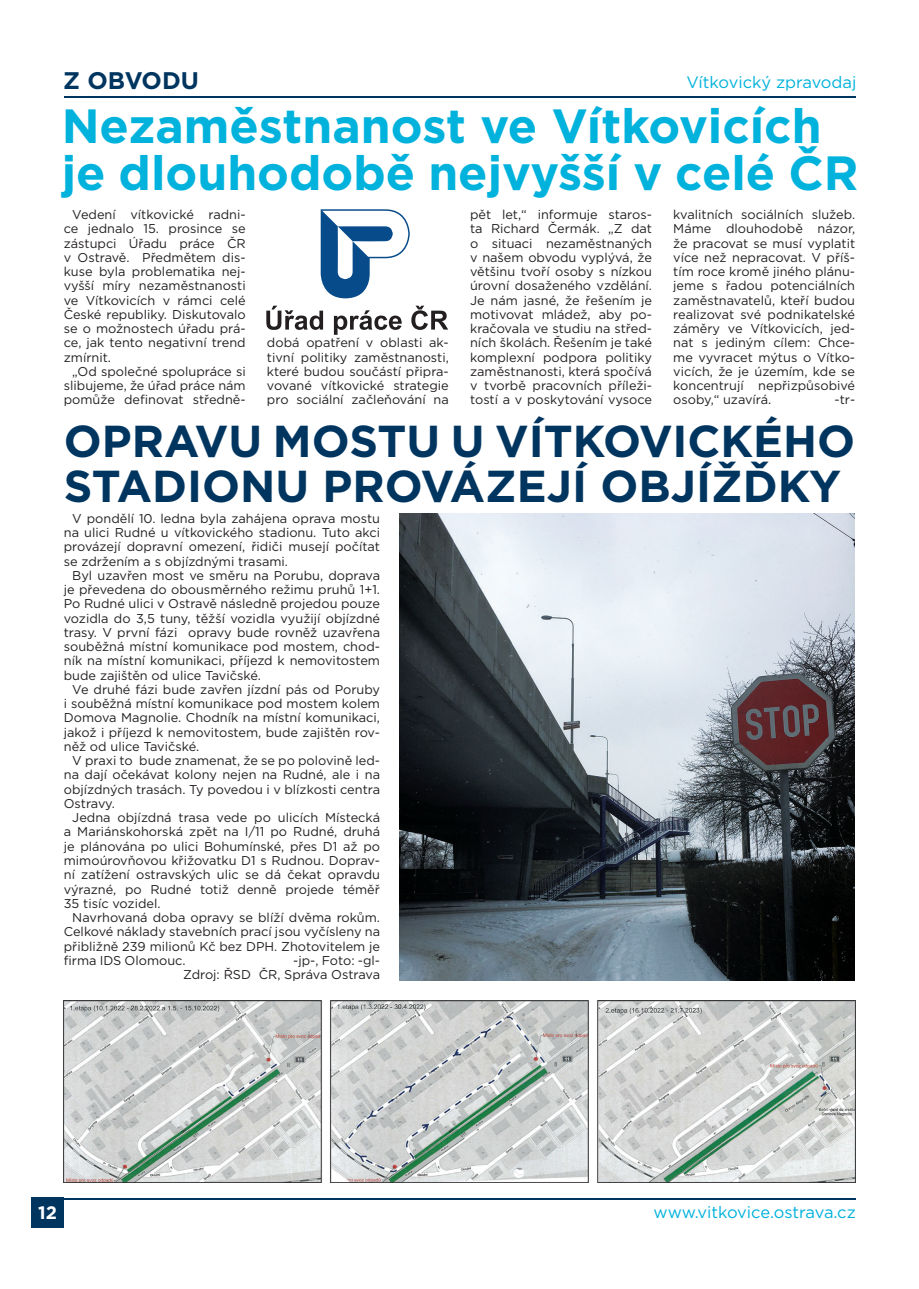
<style>
.page{position:relative;width:919px;height:1289px;background:#fff}
.page>*{position:absolute;margin:0;border:0;box-sizing:border-box;transform-origin:0 0}
.Styl_odstavce3{font:700 48px "Gotham";color:#00b2dc}
.Styl_odstavce3-2{font:700 44.7px "Gotham";color:#003560}
.t1{font:700 24px "Gotham";color:#003560}
.text{font:700 18px "Gotham";color:#fff}
.t2{font:16.5px "Gotham";color:#00b2dc}
.Styl_odstavce3-3{font:12.75px/14.2px "Gotham";color:#231f20;text-align:justify}
.s1{color:#1f2020}
</style>
<div class="page">
<hr style="left:64px;top:96px;width:791px;height:2px;background:#003560">
<div style="left:31px;top:1197px;width:33px;height:30px;background:#003560"></div>
<hr style="left:64px;top:1197px;width:791px;height:2px;background:#003560">
<img style="left:400px;top:513px;width:454px;height:467px">
<img style="left:64px;top:1000px;width:791px;height:182px">
<svg style="left:321px;top:209px;width:89px;height:89px"></svg>
<svg style="left:266px;top:306px;width:182px;height:29px"></svg>
<p class="t1" style="left:63px;top:65px;width:137px">Z OBVODU</p>
<p class="t2" style="left:686px;top:71px;width:171px">Vítkovický zpravodaj</p>
<p class="Styl_odstavce3" style="left:62px;top:95px;width:761px">Nezaměstnanost ve Vítkovicích</p>
<p class="Styl_odstavce3" style="left:62px;top:141px;width:798px">je dlouhodobě nejvyšší v celé ČR</p>
<p class="Styl_odstavce3-3" style="left:64px;top:207px;width:183px;text-indent:9px">Vedení vítkovické radni&shy;ce jednalo 15. prosince se zástupci Úřadu práce ČR v Ostravě. Předmětem dis&shy;kuse byla problematika nej&shy;vyšší míry nezaměstnanosti ve Vítkovicích v rámci celé České republiky. Diskutovalo se o možnostech úřadu prá&shy;ce, jak tento negativní trend zmírnit.</p>
<p class="Styl_odstavce3-3" style="left:64px;top:364px;width:183px;text-indent:9px">„Od společné spolupráce si slibujeme, že úřad práce nám pomůže definovat středně-</p>
<p class="Styl_odstavce3-2" style="left:64px;top:411px;width:792px">OPRAVU MOSTU U VÍTKOVICKÉHO</p>
<p class="Styl_odstavce3-2" style="left:64px;top:456px;width:778px">STADIONU PROVÁZEJÍ OBJÍŽĎKY</p>
<p class="Styl_odstavce3-3" style="left:470px;top:207px;width:183px">pět let,“ informuje staros&shy;ta Richard Čermák. „Z dat o situaci nezaměstnaných v našem obvodu vyplývá, že většinu tvoří osoby s nízkou úrovní dosaženého vzdělání.<br>Je nám jasné, že řešením je motivovat mládež, aby po&shy;kračovala ve studiu na střed&shy;ních školách. Řešením je také komplexní podpora politiky zaměstnanosti, která spočívá v tvorbě pracovních příleži&shy;tostí a v poskytování vysoce</p>
<p class="Styl_odstavce3-3" style="left:673px;top:207px;width:183px">kvalitních sociálních služeb.<br>Máme dlouhodobě názor, že pracovat se musí vyplatit více než nepracovat. V příš&shy;tím roce kromě jiného plánu&shy;jeme s řadou potenciálních zaměstnavatelů, kteří budou realizovat své podnikatelské záměry ve Vítkovicích, jed&shy;nat s jediným cílem: Chce&shy;me vyvracet mýtus o Vítko&shy;vicích, že je územím, kde se koncentrují nepřizpůsobivé osoby,“ uzavírá.</p>
<p class="Styl_odstavce3-3" style="left:267px;top:335px;width:183px">dobá opatření v oblasti ak&shy;tivní politiky zaměstnanosti, které budou součástí připra&shy;vované vítkovické strategie pro sociální začleňování na</p>
<p class="Styl_odstavce3-3" style="left:834px;top:392px;width:22px">-tr-</p>
<p class="Styl_odstavce3-3" style="left:64px;top:511px;width:318px;text-indent:9px">V pondělí 10. ledna byla zahájena oprava mostu na ulici Rudné u vítkovického stadionu. Tuto akci provázejí dopravní omezení, řidiči musejí počítat se zdržením a s objízdnými trasami.</p>
<p class="Styl_odstavce3-3" style="left:64px;top:568px;width:318px;text-indent:9px"><span class="s1">Byl uzavřen most ve směru na Porubu, doprava je převedena</span> do obousměrného režimu pruhů 1+1.<br>Po Rudné ulici v Ostravě následně projedou pouze vozidla do 3,5 tuny, těžší vozidla využijí objízdné trasy. V první fázi opravy bude rovněž uzavřena souběžná místní komunikace pod mostem, chod&shy;ník na místní komunikaci, příjezd k nemovitostem bude zajištěn od ulice Tavičské.</p>
<p class="Styl_odstavce3-3" style="left:64px;top:682px;width:318px;text-indent:9px">Ve druhé fázi bude zavřen jízdní pás od Poruby i souběžná místní komunikace pod mostem kolem Domova Magnolie. Chodník na místní komunikaci, jakož i příjezd k nemovitostem, bude zajištěn rov&shy;něž od ulice Tavičské.</p>
<p class="Styl_odstavce3-3" style="left:64px;top:753px;width:318px;text-indent:9px">V praxi to bude znamenat, že se po polovině led&shy;na dají očekávat kolony nejen na Rudné, ale i na objízdných trasách. Ty povedou i v blízkosti centra Ostravy.</p>
<p class="Styl_odstavce3-3" style="left:64px;top:810px;width:318px;text-indent:9px">Jedna objízdná trasa vede po ulicích Místecká a Mariánskohorská zpět na I/11 po Rudné, druhá je plánována po ulici Bohumínské, přes D1 až po mimoúrovňovou křižovatku D1 s Rudnou. Doprav&shy;ní zatížení ostravských ulic se dá čekat opravdu výrazné, po Rudné totiž denně projede téměř 35 tisíc vozidel.</p>
<p class="Styl_odstavce3-3" style="left:64px;top:910px;width:318px;text-indent:9px">Navrhovaná doba opravy se blíží dvěma rokům.<br>Celkové náklady stavebních prací jsou vyčísleny na přibližně 239 milionů Kč bez DPH. <span class="s1">Zhotovitelem je firma IDS Olomouc.</span></p>
<p class="Styl_odstavce3-3" style="left:293px;top:952px;width:88px">-jp-, Foto: -gl-</p>
<p class="Styl_odstavce3-3" style="left:183px;top:967px;width:198px">Zdroj: ŘSD ČR, Správa Ostrava</p>
<p class="text" style="left:38px;top:1201px;width:20px">12</p>
<p class="t2" style="left:653px;top:1201px;width:204px">www.vitkovice.ostrava.cz</p>
</div>
